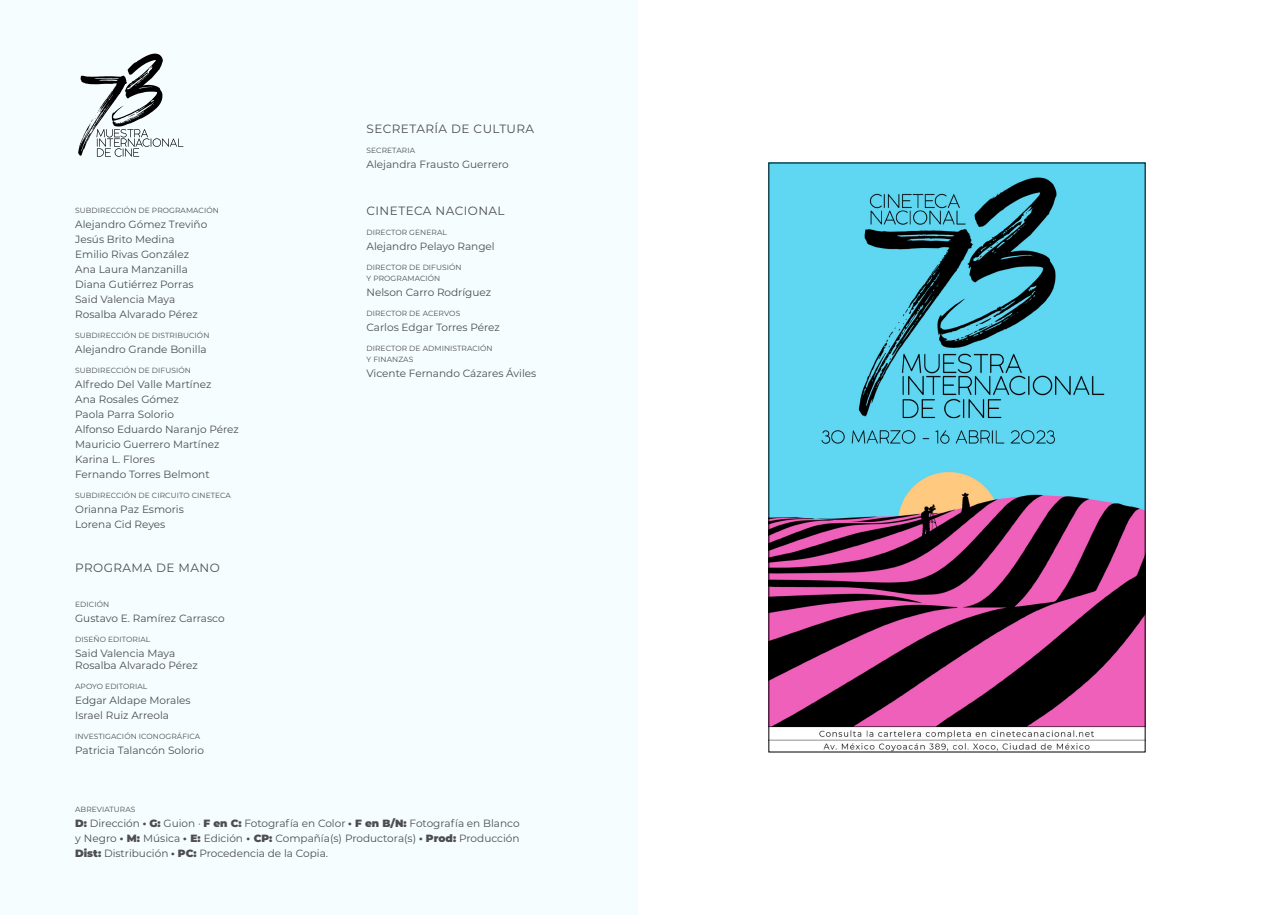
<style>
.page{position:relative;width:1276px;height:915px;background:#fff}
.page>*{position:absolute;margin:0;border:0;box-sizing:border-box;transform-origin:0 0}
.t1{font:12px "Montserrat";letter-spacing:.035em;color:#4d4d4f}
.t2{font:10.5px/15px "Montserrat";color:#4d4d4f}
.t3{font:7.5px/10.8px "Montserrat";letter-spacing:.01em;color:#4d4d4f}
.s1{font-weight:900}
</style>
<div class="page">
<div style="left:0;top:0;width:638px;height:914px;background:#f5fdfe"></div>
<svg style="left:78px;top:54px;width:105px;height:103px"></svg>
<img style="left:770px;top:165px;width:373px;height:585px">
<p class="t3" style="left:75px;top:205px;width:145px">SUBDIRECCIÓN DE PROGRAMACIÓN</p>
<p class="t2" style="left:75px;top:216px;width:134px">Alejandro Gómez Treviño<br>Jesús Brito Medina<br>Emilio Rivas González<br>Ana Laura Manzanilla<br>Diana Gutiérrez Porras<br>Said Valencia Maya<br>Rosalba Alvarado Pérez</p>
<p class="t3" style="left:75px;top:329px;width:136px">SUBDIRECCIÓN DE DISTRIBUCIÓN</p>
<p class="t2" style="left:75px;top:341px;width:133px">Alejandro Grande Bonilla</p>
<p class="t3" style="left:75px;top:364px;width:117px">SUBDIRECCIÓN DE DIFUSIÓN</p>
<p class="t2" style="left:75px;top:376px;width:165px">Alfredo Del Valle Martínez<br>Ana Rosales Gómez<br>Paola Parra Solorio<br>Alfonso Eduardo Naranjo Pérez<br>Mauricio Guerrero Martínez<br>Karina L. Flores<br>Fernando Torres Belmont</p>
<p class="t3" style="left:75px;top:489px;width:157px">SUBDIRECCIÓN DE CIRCUITO CINETECA</p>
<p class="t2" style="left:75px;top:501px;width:110px">Orianna Paz Esmoris<br>Lorena Cid Reyes</p>
<p class="t1" style="left:75px;top:559px;width:146px">PROGRAMA DE MANO</p>
<p class="t3" style="left:75px;top:598px;width:35px">EDICIÓN</p>
<p class="t2" style="left:75px;top:610px;width:151px">Gustavo E. Ramírez Carrasco</p>
<p class="t3" style="left:75px;top:633px;width:77px">DISEÑO EDITORIAL</p>
<p class="t2" style="left:75px;top:646px;width:124px;line-height:12.6px">Said Valencia Maya<br>Rosalba Alvarado Pérez</p>
<p class="t3" style="left:75px;top:680px;width:74px">APOYO EDITORIAL</p>
<p class="t2" style="left:75px;top:692px;width:117px">Edgar Aldape Morales<br>Israel Ruiz Arreola</p>
<p class="t3" style="left:75px;top:730px;width:127px">INVESTIGACIÓN ICONOGRÁFICA</p>
<p class="t2" style="left:75px;top:742px;width:130px">Patricia Talancón Solorio</p>
<p class="t1" style="left:366px;top:120px;width:169px">SECRETARÍA DE CULTURA</p>
<p class="t3" style="left:366px;top:145px;width:50px">SECRETARIA</p>
<p class="t2" style="left:366px;top:156px;width:144px">Alejandra Frausto Guerrero</p>
<p class="t1" style="left:366px;top:203px;width:140px">CINETECA NACIONAL</p>
<p class="t3" style="left:366px;top:227px;width:82px">DIRECTOR GENERAL</p>
<p class="t2" style="left:366px;top:239px;width:130px">Alejandro Pelayo Rangel</p>
<p class="t3" style="left:366px;top:262px;width:97px">DIRECTOR DE DIFUSIÓN<br>Y PROGRAMACIÓN</p>
<p class="t2" style="left:366px;top:284px;width:126px">Nelson Carro Rodríguez</p>
<p class="t3" style="left:366px;top:307px;width:95px">DIRECTOR DE ACERVOS</p>
<p class="t2" style="left:366px;top:319px;width:135px">Carlos Edgar Torres Pérez</p>
<p class="t3" style="left:366px;top:342px;width:128px">DIRECTOR DE ADMINISTRACIÓN<br>Y FINANZAS</p>
<p class="t2" style="left:366px;top:365px;width:171px">Vicente Fernando Cázares Áviles</p>
<p class="t3" style="left:75px;top:802px;width:62px">ABREVIATURAS</p>
<p class="t2" style="left:75px;top:814px;width:446px;text-align:justify"><span class="s1">D:</span> Dirección <span class="s1">· G:</span> Guion · <span class="s1">F en C:</span> Fotografía en Color <span class="s1">· F en B/N:</span> Fotografía en Blanco y Negro <span class="s1">· M:</span> Música <span class="s1">· E:</span> Edición <span class="s1">· CP:</span> Compañía(s) Productora(s) <span class="s1">· Prod:</span> Producción <span class="s1">Dist:</span> Distribución <span class="s1">· PC:</span> Procedencia de la Copia.</p>
</div>
